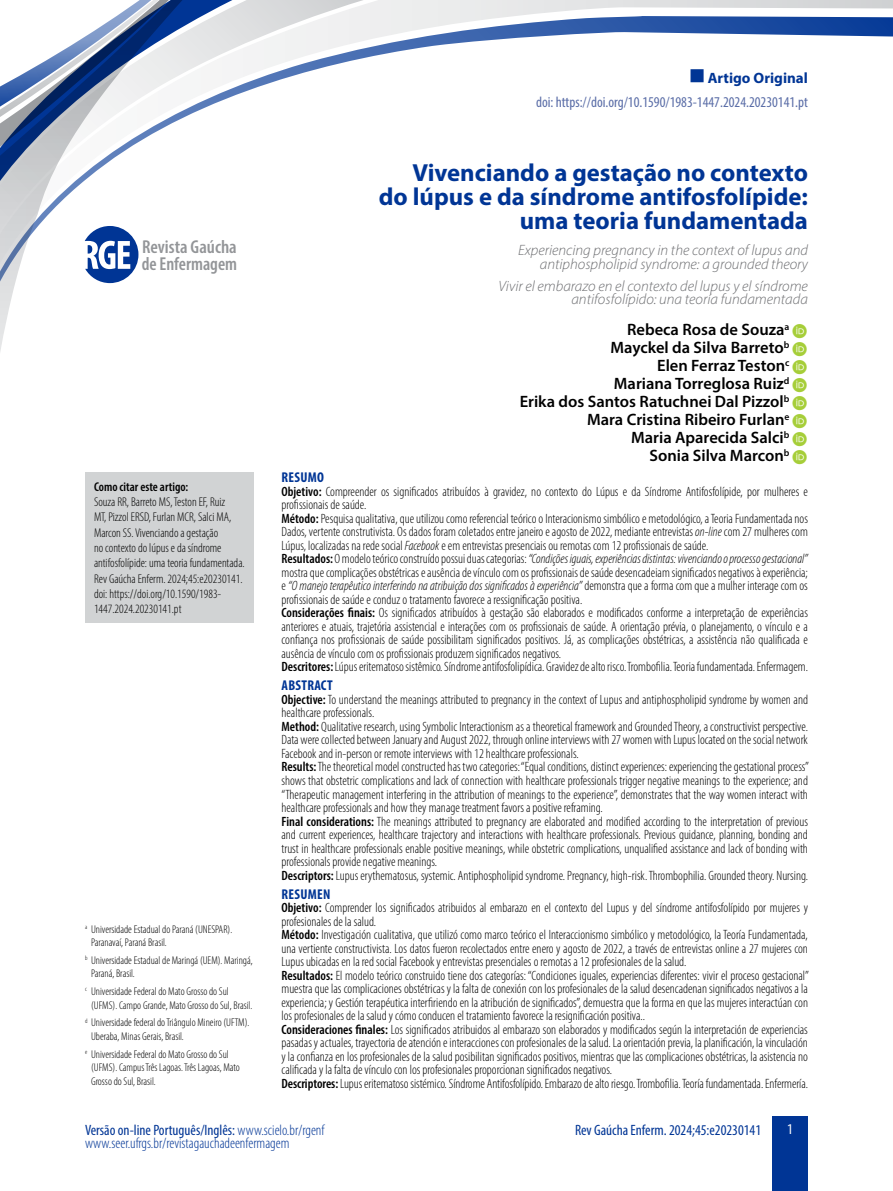
<style>
.page{position:relative;width:893px;height:1191px;background:#fff}
.page>*{position:absolute;margin:0;border:0;box-sizing:border-box;transform-origin:0 0}
.t1{font:700 24.75px/24px "Myriad Pro";color:#003595;text-align:right}
.t2{font:600 condensed 18.75px/16.6px "Myriad Pro";color:#939598}
.t3{font:600 16.5px/18px "Myriad Pro";color:#000;text-align:right}
.t4{font:italic 300 15px/13.5px "Myriad Pro";color:#6d6e71;text-align:right}
.t5{font:condensed 15px "Myriad Pro";color:#003595}
.t6{font:condensed 15px "Myriad Pro";color:#5a6da7}
.t7{font:300 condensed 15px "Myriad Pro";color:#003595}
.t8{font:700 15px "Myriad Pro";color:#003595}
.t9{font:condensed 15px "Myriad Pro";color:#fff}
.t10{font:700 condensed 14.25px "Myriad Pro";letter-spacing:.02em;color:#003595}
.t11{font:300 condensed 13.5px/13.5px "Myriad Pro";color:#000}
.t12{font:300 condensed 12.75px/15.3px "Myriad Pro";color:#000}
.t13{font:600 condensed 12.75px "Myriad Pro";color:#000}
.t14{font:300 condensed 11.25px/13.5px "Myriad Pro";color:#000}
.s1{font-weight:600}
.s2{font-style:italic}
.s3{font-weight:300}
</style>
<div class="page">
<svg style="left:202px;top:0;width:691px;height:109px"></svg>
<svg style="left:0;top:0;width:202px;height:352px"></svg>
<div style="left:772px;top:1116px;width:36px;height:75px;background:#003595"></div>
<svg style="left:85px;top:226px;width:53px;height:57px"></svg>
<div style="left:85px;top:472px;width:169px;height:151px;background:#d1d3d4"></div>
<svg style="left:691px;top:69px;width:13px;height:14px"></svg>
<p class="t8" style="left:708px;top:68px;width:102px">Artigo Original</p>
<h2 class="t2" style="left:142px;top:238px;width:97px">Revista Gaúcha de Enfermagem</h2>
<p class="t13" style="left:94px;top:478px;width:96px">Como citar este artigo:</p>
<p class="t12" style="left:94px;top:494px;width:152px">Souza RR, Barreto MS, Teston EF, Ruiz<br>MT, Pizzol ERSD, Furlan MCR, Salci MA, Marcon SS. Vivenciando a gestação<br>no contexto do lúpus e da síndrome antifosfolípide: uma teoria fundamentada.<br>Rev Gaúcha Enferm. 2024;45:e20230141. doi: https://doi.org/10.1590/1983- 1447.2024.20230141.pt</p>
<p class="t14" style="left:91px;top:922px;width:143px;text-indent:-6px"><sup>a</sup> Universidade Estadual do Paraná (UNESPAR).<br>Paranavaí, Paraná Brasil.</p>
<p class="t14" style="left:91px;top:953px;width:163px;text-indent:-6px"><sup>b</sup> Universidade Estadual de Maringá (UEM). Maringá,<br>Paraná, Brasil.</p>
<p class="t14" style="left:91px;top:984px;width:163px;text-indent:-6px"><sup>c</sup> Universidade Federal do Mato Grosso do Sul (UFMS). Campo Grande, Mato Grosso do Sul, Brasil.</p>
<p class="t14" style="left:91px;top:1015px;width:160px;text-indent:-6px"><sup>d</sup> Universidade federal do Triângulo Mineiro (UFTM).<br>Uberaba, Minas Gerais, Brasil.</p>
<p class="t14" style="left:91px;top:1047px;width:150px;text-indent:-6px"><sup>e</sup> Universidade Federal do Mato Grosso do Sul (UFMS). Campus Três Lagoas. Três Lagoas, Mato<br>Grosso do Sul, Brasil.</p>
<p class="t6" style="left:536px;top:93px;width:273px">doi: https://doi.org/10.1590/1983-1447.2024.20230141.pt</p>
<h1 class="t1" style="left:379px;top:160px;width:431px">Vivenciando a gestação no contexto do lúpus e da síndrome antifosfolípide: uma teoria fundamentada</h1>
<p class="t4" style="left:518px;top:243px;width:291px">Experiencing pregnancy in the context of lupus and antiphospholipid syndrome: a grounded theory</p>
<p class="t4" style="left:499px;top:279px;width:311px">Vivir el embarazo en el contexto del lupus y el síndrome antifosfolípido: una teoría fundamentada</p>
<p class="t3" style="left:520px;top:320px;width:271px">Rebeca Rosa de Souza<sup>a<br></sup>Mayckel da Silva Barreto<sup>b<br></sup>Elen Ferraz Teston<sup>c<br></sup>Mariana Torreglosa Ruiz<sup>d<br></sup>Erika dos Santos Ratuchnei Dal Pizzol<sup>b<br></sup>Mara Cristina Ribeiro Furlan<sup>e<br></sup>Maria Aparecida Salci<sup>b<br></sup>Sonia Silva Marcon<sup>b</sup></p>
<p class="t10" style="left:282px;top:468px;width:44px">RESUMO</p>
<p class="t11" style="left:281px;top:484px;width:528px"><span class="s1">Objetivo:</span> Compreender os significados atribuídos à gravidez, no contexto do Lúpus e da Síndrome Antifosfolípide, por mulheres e profissionais de saúde.<br><span class="s1">Método:</span> Pesquisa qualitativa, que utilizou como referencial teórico o Interacionismo simbólico e metodológico, a Teoria Fundamentada nos Dados, vertente construtivista. Os dados foram coletados entre janeiro e agosto de 2022, mediante entrevistas <span class="s2">on-line</span> com 27 mulheres com Lúpus, localizadas na rede social <span class="s2">Facebook</span> e em entrevistas presenciais ou remotas com 12 profissionais de saúde.<br><span class="s1">Resultados:</span> O modelo teórico construído possui duas categorias: <span class="s2">“Condições iguais, experiências distintas: vivenciando o processo gestacional” </span>mostra que complicações obstétricas e ausência de vínculo com os profissionais de saúde desencadeiam significados negativos à experiência; e <span class="s2">“O manejo terapêutico interferindo na atribuição dos significados à experiência”</span> demonstra que a forma com que a mulher interage com os profissionais de saúde e conduz o tratamento favorece a ressignificação positiva.<br><span class="s1">Considerações finais:</span> Os significados atribuídos à gestação são elaborados e modificados conforme a interpretação de experiências anteriores e atuais, trajetória assistencial e interações com os profissionais de saúde. A orientação prévia, o planejamento, o vínculo e a confiança nos profissionais de saúde possibilitam significados positivos. Já, as complicações obstétricas, a assistência não qualificada e ausência de vínculo com os profissionais produzem significados negativos.<br><span class="s1">Descritores:</span> Lúpus eritematoso sistêmico. Síndrome antifosfolipídica. Gravidez de alto risco. Trombofilia. Teoria fundamentada. Enfermagem.</p>
<p class="t10" style="left:282px;top:677px;width:53px">ABSTRACT</p>
<p class="t11" style="left:281px;top:692px;width:529px"><span class="s1">Objective:</span> To understand the meanings attributed to pregnancy in the context of Lupus and antiphospholipid syndrome by women and healthcare professionals.<br><span class="s1">Method:</span> Qualitative research, using Symbolic Interactionism as a theoretical framework and Grounded Theory, a constructivist perspective.<br>Data were collected between January and August 2022, through online interviews with 27 women with Lupus located on the social network Facebook and in-person or remote interviews with 12 healthcare professionals.<br><span class="s1">Results:</span> The theoretical model constructed has two categories: “Equal conditions, distinct experiences: experiencing the gestational process” shows that obstetric complications and lack of connection with healthcare professionals trigger negative meanings to the experience; and “Therapeutic management interfering in the attribution of meanings to the experience”, demonstrates that the way women interact with healthcare professionals and how they manage treatment favors a positive reframing.<br><span class="s1">Final considerations:</span> The meanings attributed to pregnancy are elaborated and modified according to the interpretation of previous and current experiences, healthcare trajectory and interactions with healthcare professionals. Previous guidance, planning, bonding and trust in healthcare professionals enable positive meanings, while obstetric complications, unqualified assistance and lack of bonding with professionals provide negative meanings.<br><span class="s1">Descriptors:</span> Lupus erythematosus, systemic. Antiphospholipid syndrome. Pregnancy, high-risk. Thrombophilia. Grounded theory. Nursing.</p>
<p class="t10" style="left:282px;top:885px;width:50px">RESUMEN</p>
<p class="t11" style="left:281px;top:901px;width:529px"><span class="s1">Objetivo:</span> Comprender los significados atribuidos al embarazo en el contexto del Lupus y del síndrome antifosfolípido por mujeres y profesionales de la salud.<br><span class="s1">Método:</span> Investigación cualitativa, que utilizó como marco teórico el Interaccionismo simbólico y metodológico, la Teoría Fundamentada, una vertiente constructivista. Los datos fueron recolectados entre enero y agosto de 2022, a través de entrevistas online a 27 mujeres con Lupus ubicadas en la red social Facebook y entrevistas presenciales o remotas a 12 profesionales de la salud.<br><span class="s1">Resultados:</span> El modelo teórico construido tiene dos categorías: “Condiciones iguales, experiencias diferentes: vivir el proceso gestacional” muestra que las complicaciones obstétricas y la falta de conexión con los profesionales de la salud desencadenan significados negativos a la experiencia; y Gestión terapéutica interfiriendo en la atribución de significados”, demuestra que la forma en que las mujeres interactúan con los profesionales de la salud y cómo conducen el tratamiento favorece la resignificación positiva..<br><span class="s1">Consideraciones finales:</span> Los significados atribuidos al embarazo son elaborados y modificados según la interpretación de experiencias pasadas y actuales, trayectoria de atención e interacciones con profesionales de la salud. La orientación previa, la planificación, la vinculación y la confianza en los profesionales de la salud posibilitan significados positivos, mientras que las complicaciones obstétricas, la asistencia no calificada y la falta de vínculo con los profesionales proporcionan significados negativos.<br><span class="s1">Descriptores:</span> Lupus eritematoso sistémico. Síndrome Antifosfolípido. Embarazo de alto riesgo. Trombofilia. Teoría fundamentada. Enfermería.</p>
<p class="t5" style="left:85px;top:1121px;width:241px">Versão on-line Português/Inglês: <span class="s3">www.scielo.br/rgenf</span></p>
<p class="t7" style="left:85px;top:1134px;width:206px">www.seer.ufrgs.br/revistagauchadeenfermagem</p>
<p class="t5" style="left:575px;top:1121px;width:188px">Rev Gaúcha Enferm. 2024;45:e20230141</p>
<p class="t9" style="left:787px;top:1120px;width:7px">1</p>
</div>
